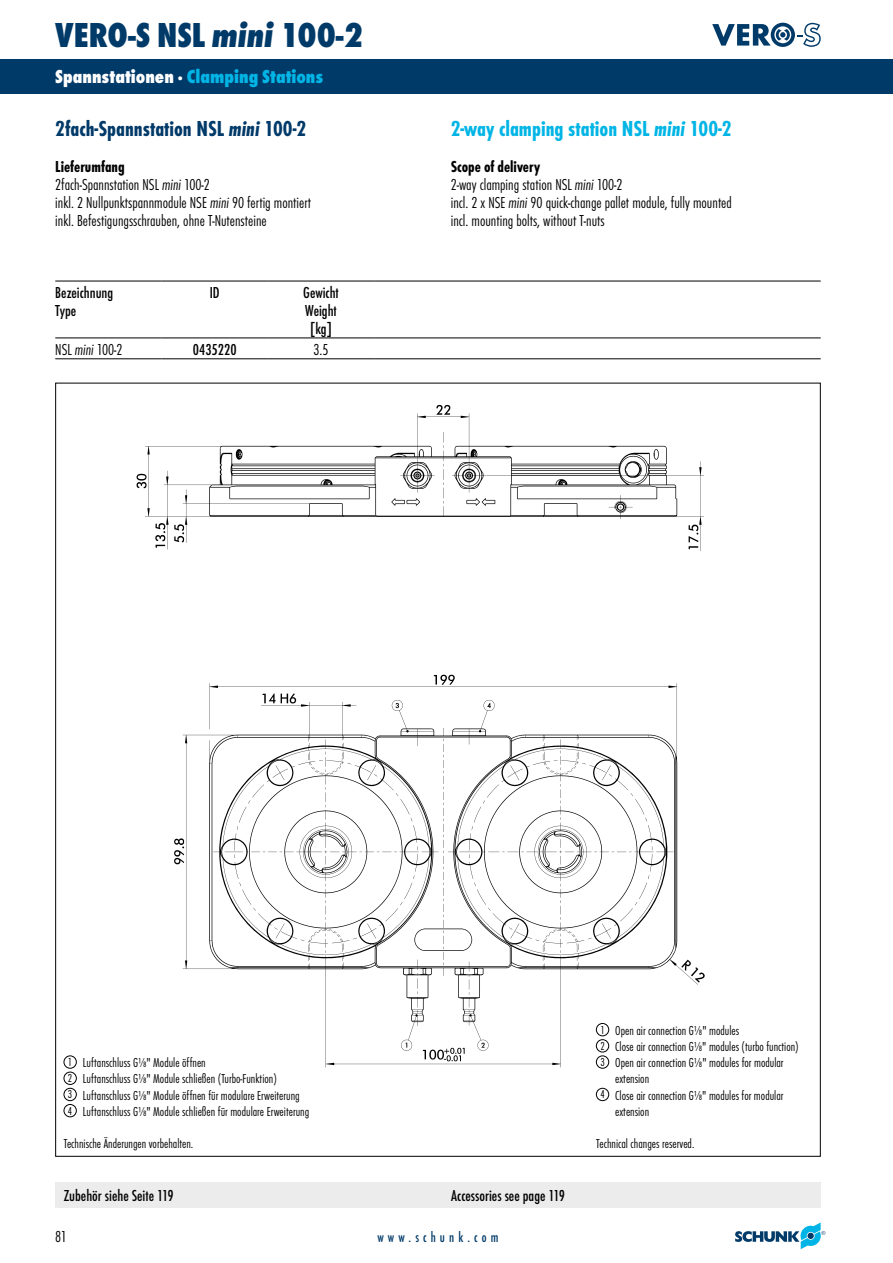
<style>
.page{position:relative;width:893px;height:1263px;background:#fff}
.page>*{position:absolute;margin:0;border:0;box-sizing:border-box;transform-origin:0 0}
.t1{font:36px "Futura TOT Ext Bol Con";color:#003a69}
.t2{font:22.5px "Futura TOT Bol Con";color:#00b5e5}
.t3{font:22.5px "Futura TOT Bol Con";color:#003a69}
.t4{font:19.5px "Futura TOT Ext Bol Con";color:#00b5e5}
.t5{font:16.5px/18px "Futura TOT Lig Con";color:#000}
.t6{font:16.5px/18px "Futura TOT Med Con";color:#000}
.t7{font:16.5px "Futura TOT Bol Con";color:#000}
.t8{font:15px "Futura TOT Med Con";letter-spacing:.285em;color:#003a69;scale:.95 1}
.t9{font:13.5px/16.2px "Futura TOT Lig Con";color:#000}
.s1{font-family:"Futura TOT Ext Bol Con Obl"}
.s2{color:#fff}
.s3{font-family:"Futura TOT Bol Con Obl"}
.s4{font-family:"Futura TOT Lig Con Obl"}
.s5{font-size:12px}
</style>
<div class="page">
<svg style="left:735px;top:1222px;width:90px;height:27px"></svg>
<img style="left:63px;top:404px;width:642px;height:698px">
<hr style="left:55px;top:281px;width:107px;height:1px;background:#000">
<hr style="left:162px;top:281px;width:106px;height:1px;background:#000">
<hr style="left:268px;top:281px;width:106px;height:1px;background:#000">
<hr style="left:374px;top:281px;width:447px;height:1px;background:#000">
<hr style="left:55px;top:338px;width:107px;height:1px;background:#000">
<hr style="left:162px;top:338px;width:106px;height:1px;background:#000">
<hr style="left:268px;top:338px;width:106px;height:1px;background:#000">
<hr style="left:374px;top:338px;width:447px;height:1px;background:#000">
<hr style="left:55px;top:358px;width:107px;height:1px;background:#000">
<hr style="left:162px;top:358px;width:106px;height:1px;background:#000">
<hr style="left:268px;top:358px;width:106px;height:1px;background:#000">
<hr style="left:374px;top:358px;width:447px;height:1px;background:#000">
<div style="left:64px;top:1056px;width:13px;height:12px;border:1px solid #000;border-radius:50%"></div>
<div style="left:64px;top:1072px;width:13px;height:13px;border:1px solid #000;border-radius:50%"></div>
<div style="left:64px;top:1088px;width:13px;height:13px;border:1px solid #000;border-radius:50%"></div>
<div style="left:64px;top:1104px;width:13px;height:13px;border:1px solid #000;border-radius:50%"></div>
<div style="left:0;top:60px;width:893px;height:34px;background:#003a69"></div>
<svg style="left:712px;top:23px;width:109px;height:24px"></svg>
<div style="left:596px;top:1023px;width:13px;height:13px;border:1px solid #000;border-radius:50%"></div>
<div style="left:596px;top:1039px;width:13px;height:13px;border:1px solid #000;border-radius:50%"></div>
<div style="left:596px;top:1056px;width:13px;height:12px;border:1px solid #000;border-radius:50%"></div>
<div style="left:596px;top:1088px;width:13px;height:13px;border:1px solid #000;border-radius:50%"></div>
<div style="left:55px;top:1182px;width:766px;height:26px;background:#ececed"></div>
<h1 class="t1" style="left:55px;top:15px;width:309px">VERO-S NSL <span class="s1">mini</span> 100-2</h1>
<h3 class="t4" style="left:55px;top:66px;width:269px"><span class="s2">Spannstationen ·</span> Clamping Stations</h3>
<h2 class="t3" style="left:55px;top:115px;width:252px">2fach-Spannstation NSL <span class="s3">mini</span> 100-2</h2>
<p class="t7" style="left:55px;top:157px;width:71px">Lieferumfang</p>
<p class="t5" style="left:55px;top:176px;width:257px">2fach-Spannstation NSL <span class="s4">mini</span> 100-2<br>inkl. 2 Nullpunktspannmodule NSE <span class="s4">mini</span> 90 fertig montiert inkl. Befestigungsschrauben, ohne T-Nutensteine</p>
<p class="t6" style="left:55px;top:283px;width:59px">Bezeichnung<br>Type</p>
<p class="t6" style="left:210px;top:283px;width:11px">ID</p>
<p class="t6" style="left:303px;top:283px;width:37px;text-align:center">Gewicht<br>Weight [kg]</p>
<p class="t5" style="left:55px;top:340px;width:69px">NSL <span class="s4">mini</span> 100-2</p>
<p class="t6" style="left:193px;top:340px;width:45px">0435220</p>
<p class="t5" style="left:314px;top:340px;width:16px">3.5</p>
<h2 class="t2" style="left:451px;top:115px;width:282px">2-way clamping station NSL <span class="s3">mini</span> 100-2</h2>
<p class="t7" style="left:451px;top:157px;width:91px">Scope of delivery</p>
<p class="t5" style="left:451px;top:176px;width:283px">2-way clamping station NSL <span class="s4">mini</span> 100-2<br>incl. 2 x NSE <span class="s4">mini</span> 90 quick-change pallet module, fully mounted incl. mounting bolts, without T-nuts</p>
<p class="t9" style="left:68px;top:1054px;width:243px"><span class="s5">1</span> Luftanschluss G⅛" Module öffnen<br><span class="s5">2</span> Luftanschluss G⅛" Module schließen (Turbo-Funktion)<br><span class="s5">3</span> Luftanschluss G⅛" Module öffnen für modulare Erweiterung<br><span class="s5">4</span> Luftanschluss G⅛" Module schließen für modulare Erweiterung</p>
<p class="t9" style="left:64px;top:1135px;width:131px">Technische Änderungen vorbehalten.</p>
<p class="t9" style="left:600px;top:1022px;width:140px"><span class="s5">1</span> Open air connection G⅛" modules</p>
<p class="t9" style="left:600px;top:1038px;width:200px"><span class="s5">2</span> Close air connection G⅛" modules (turbo function)</p>
<p class="t9" style="left:600px;top:1054px;width:185px"><span class="s5">3</span> Open air connection G⅛" modules for modular</p>
<p class="t9" style="left:615px;top:1071px;width:35px">extension</p>
<p class="t9" style="left:600px;top:1087px;width:185px"><span class="s5">4</span> Close air connection G⅛" modules for modular</p>
<p class="t9" style="left:615px;top:1103px;width:35px">extension</p>
<p class="t9" style="left:596px;top:1135px;width:100px">Technical changes reserved.</p>
<p class="t6" style="left:64px;top:1187px;width:111px">Zubehör siehe Seite 119</p>
<p class="t6" style="left:451px;top:1187px;width:115px">Accessories see page 119</p>
<p class="t5" style="left:55px;top:1227px;width:13px">81</p>
<p class="t8" style="left:377px;top:1228px;width:129px">www.schunk.com</p>
</div>
